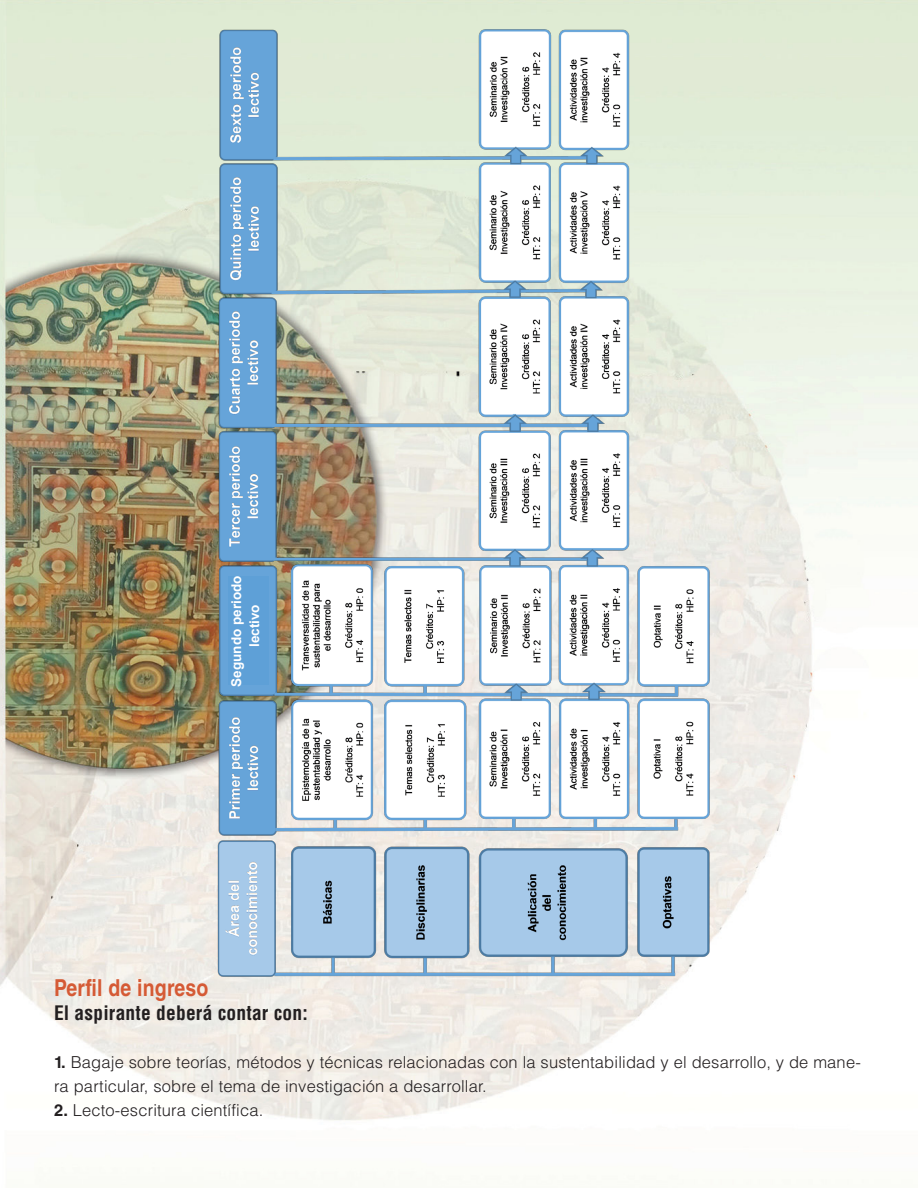
<style>
.page{position:relative;width:918px;height:1188px;background:#fff}
.page>*{position:absolute;margin:0;border:0;box-sizing:border-box;transform-origin:0 0}
.t1{font:700 23.4px "Helvetica LT Std";letter-spacing:.01em;color:#d55a35;scale:.83 1}
.t2{font:700 condensed 19.5px "Helvetica LT Std";letter-spacing:.01em;color:#231f20}
.t3{font:300 16.5px/24px "Helvetica LT Std";letter-spacing:.01em;color:#231f20}
.t4{font:700 13.5px "Arial";color:#fff}
.s1{font-weight:700}
</style>
<div class="page">
<img style="left:0;top:0;width:918px;height:1121px">
<img style="left:189px;top:26px;width:540px;height:956px">
<div style="left:228px;top:576px;width:40px;height:109px;background:#5ea0d7"></div>
<p class="t4" style="left:227px;top:687px;width:113px;rotate:-90deg">Segundo periodo</p>
<p class="t4" style="left:245px;top:647px;width:44px;rotate:-90deg">lectivo</p>
<p class="t1" style="left:54px;top:974px;width:188px">Perfil de ingreso</p>
<p class="t2" style="left:54px;top:1001px;width:255px">El aspirante deberá contar con:</p>
<p class="t3" style="left:54px;top:1050px;width:808px"><span class="s1">1.</span> Bagaje sobre teorías, métodos y técnicas relacionadas con la sustentabilidad y el desarrollo, y de mane&shy;ra particular, sobre el tema de investigación a desarrollar.</p>
<p class="t3" style="left:54px;top:1098px;width:211px"><span class="s1">2.</span> Lecto-escritura científica.</p>
</div>
